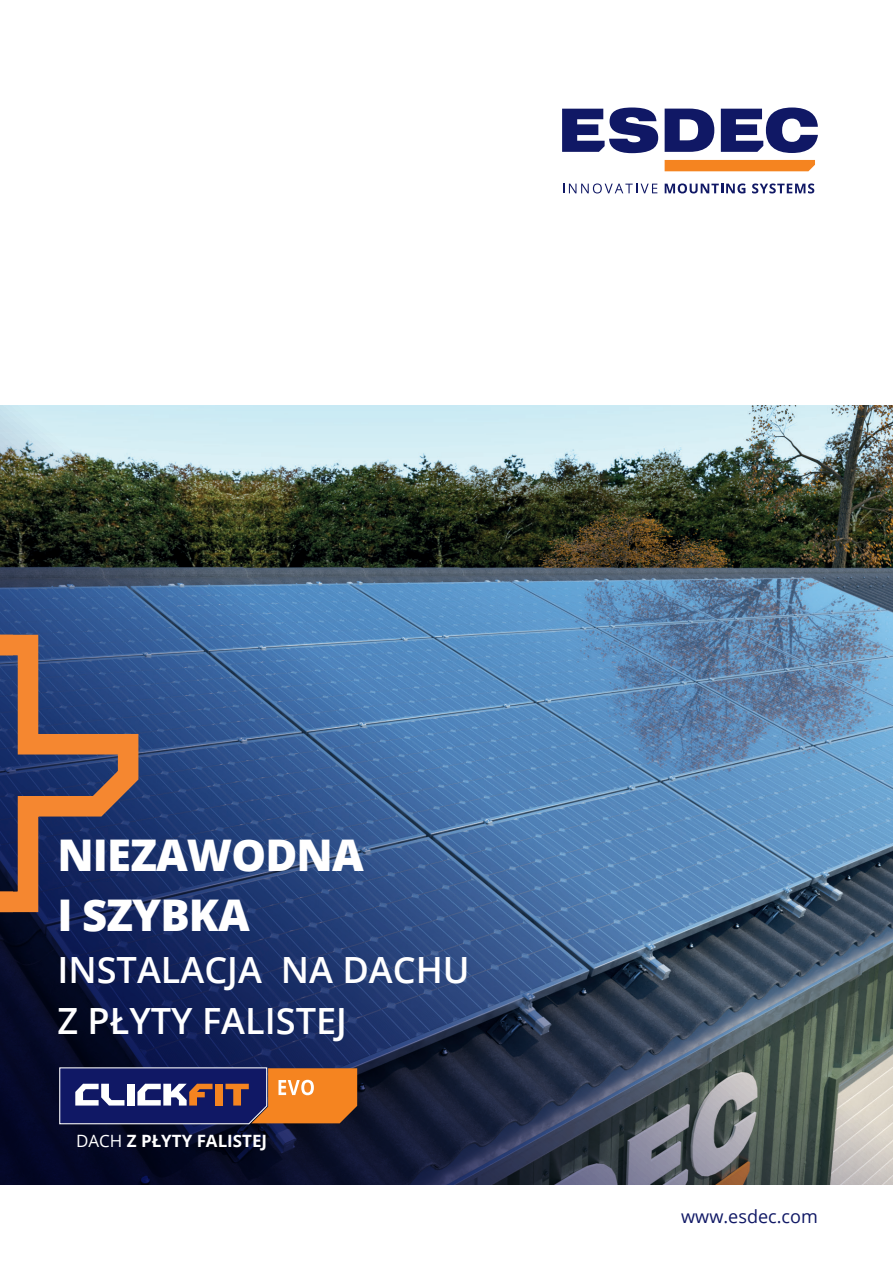
<style>
.page{position:relative;width:893px;height:1263px;background:#fff}
.page>*{position:absolute;margin:0;border:0;box-sizing:border-box;transform-origin:0 0}
.t1{font:800 43.65px/60.2px "Open Sans";letter-spacing:-.02em;color:#fff}
.t2{font:600 36.15px/51.2px "Open Sans";color:#fff}
.t3{font:18px "Open Sans";color:#101865}
.t4{font:700 16.95px "Open Sans";color:#fff}
.s1{font-weight:400}
</style>
<div class="page">
<img style="left:0;top:405px;width:893px;height:779px">
<svg style="left:665px;top:109px;width:49px;height:43px"></svg>
<svg style="left:721px;top:108px;width:97px;height:45px"></svg>
<svg style="left:562px;top:108px;width:96px;height:45px"></svg>
<div style="left:665px;top:160px;width:150px;height:11px;background:#f58420"></div>
<svg style="left:563px;top:183px;width:94px;height:10px"></svg>
<svg style="left:665px;top:183px;width:80px;height:10px"></svg>
<svg style="left:752px;top:183px;width:62px;height:10px"></svg>
<svg style="left:0;top:635px;width:138px;height:277px;background:#574b5e"></svg>
<svg style="left:59px;top:1067px;width:298px;height:58px;background:#735661"></svg>
<p class="t1" style="left:57px;top:823px;width:308px">NIEZAWODNA<br>I SZYBKA</p>
<p class="t2" style="left:57px;top:943px;width:414px">INSTALACJA NA DACHU<br>Z PŁYTY FALISTEJ</p>
<p class="t4" style="left:76px;top:1129px;width:193px"><span class="s1">DACH</span> Z PŁYTY FALISTEJ</p>
<p class="t3" style="left:681px;top:1204px;width:138px">www.esdec.com</p>
</div>
